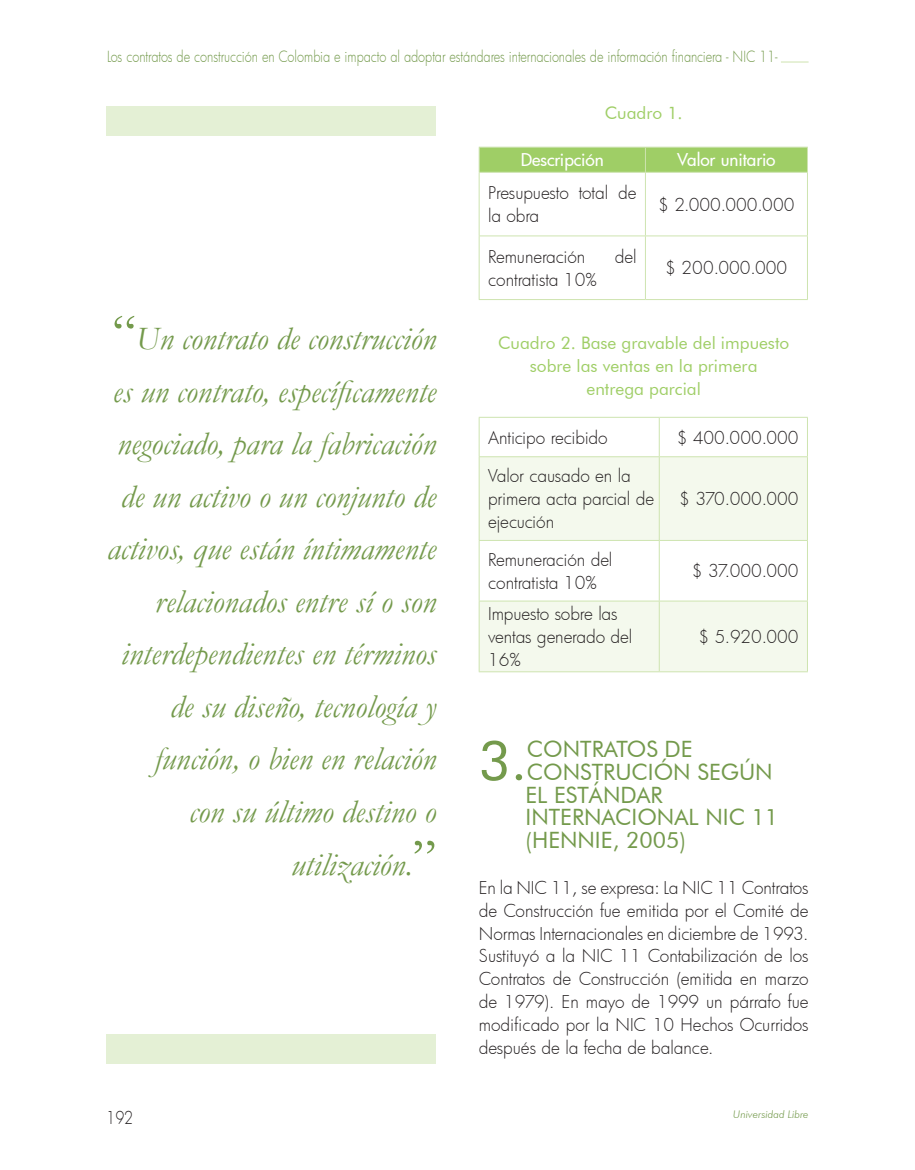
<style>
.page{position:relative;width:915px;height:1170px;background:#fff}
.page>*{position:absolute;margin:0;border:0;box-sizing:border-box;transform-origin:0 0}
.t1{font:54.45px "Futura BT";color:#749a4c}
.t2{font:italic 33px/52.5px "Garamond";color:#749a4c;text-align:right}
.t3{font:22.5px/22.8px "Futura BT";color:#749a4c}
.t4{font:300 17.25px/22.8px "Futura";letter-spacing:-.005em;color:#231f20}
.t5{font:17.25px/22.8px "Futura BT";color:#9fce66;text-align:center}
.t6{font:500 17.25px "Futura";letter-spacing:-.005em;color:#fff}
.t7{font:300 17.25px "Futura";letter-spacing:-.005em;color:#231f20;scale:.85 1}
.t8{font:300 15px "Futura";letter-spacing:-.005em;color:#749a4c;scale:.85 1}
.t9{font:italic 300 10.5px "Futura BT";color:#749a4c}
.s1{font-style:normal;font-size:52.5px}
</style>
<div class="page">
<svg style="left:781px;top:62px;width:27px;height:1px"></svg>
<div style="left:106px;top:106px;width:330px;height:30px;background:#e4f0d5"></div>
<div style="left:106px;top:1033px;width:330px;height:30px;background:#e4f0d5"></div>
<svg style="left:478px;top:147px;width:329px;height:25px;background:#a1cf69"></svg>
<hr style="left:478px;top:172px;width:167px;height:1px;background:#cee4b0">
<hr style="left:478px;top:173px;width:1px;height:62px;background:#cee4b0">
<hr style="left:645px;top:172px;width:162px;height:1px;background:#cee4b0">
<hr style="left:644px;top:173px;width:1px;height:62px;background:#cee4b0">
<hr style="left:806px;top:173px;width:1px;height:62px;background:#cee4b0">
<hr style="left:478px;top:235px;width:167px;height:1px;background:#cee4b0">
<hr style="left:478px;top:236px;width:1px;height:63px;background:#cee4b0">
<hr style="left:645px;top:235px;width:162px;height:1px;background:#cee4b0">
<hr style="left:644px;top:236px;width:1px;height:63px;background:#cee4b0">
<hr style="left:806px;top:236px;width:1px;height:63px;background:#cee4b0">
<hr style="left:478px;top:299px;width:167px;height:1px;background:#cee4b0">
<hr style="left:645px;top:299px;width:162px;height:1px;background:#cee4b0">
<svg style="left:479px;top:457px;width:327px;height:214px;fill:#f4f9ed"></svg>
<hr style="left:478px;top:417px;width:181px;height:1px;background:#cee4b0">
<hr style="left:478px;top:417px;width:1px;height:39px;background:#cee4b0">
<hr style="left:659px;top:417px;width:148px;height:1px;background:#cee4b0">
<hr style="left:658px;top:417px;width:1px;height:39px;background:#cee4b0">
<hr style="left:806px;top:417px;width:1px;height:39px;background:#cee4b0">
<hr style="left:478px;top:456px;width:181px;height:1px;background:#cee4b0">
<hr style="left:478px;top:457px;width:1px;height:83px;background:#cee4b0">
<hr style="left:659px;top:456px;width:148px;height:1px;background:#cee4b0">
<hr style="left:658px;top:457px;width:1px;height:83px;background:#cee4b0">
<hr style="left:806px;top:457px;width:1px;height:83px;background:#cee4b0">
<hr style="left:478px;top:540px;width:181px;height:1px;background:#cee4b0">
<hr style="left:478px;top:540px;width:1px;height:60px;background:#cee4b0">
<hr style="left:659px;top:540px;width:148px;height:1px;background:#cee4b0">
<hr style="left:658px;top:540px;width:1px;height:60px;background:#cee4b0">
<hr style="left:806px;top:540px;width:1px;height:60px;background:#cee4b0">
<hr style="left:478px;top:600px;width:181px;height:1px;background:#cee4b0">
<hr style="left:478px;top:601px;width:1px;height:70px;background:#cee4b0">
<hr style="left:659px;top:600px;width:148px;height:1px;background:#cee4b0">
<hr style="left:658px;top:601px;width:1px;height:70px;background:#cee4b0">
<hr style="left:806px;top:601px;width:1px;height:70px;background:#cee4b0">
<hr style="left:478px;top:671px;width:181px;height:1px;background:#cee4b0">
<hr style="left:659px;top:671px;width:148px;height:1px;background:#cee4b0">
<p class="t8" style="left:107px;top:46px;width:790px">Los contratos de construcción en Colombia e impacto al adoptar estándares internacionales de información financiera - NIC 11-</p>
<p class="t5" style="left:604px;top:102px;width:79px">Cuadro 1.</p>
<p class="t2" style="left:107px;top:312px;width:330px"><span class="s1">“</span>Un contrato de construcción es un contrato, específicamente negociado, para la fabricación de un activo o un conjunto de activos, que están íntimamente relacionados entre sí o son interdependientes en términos de su diseño, tecnología y función, o bien en relación<br>con su último destino o utilización.<span class="s1">”</span></p>
<p class="t6" style="left:520px;top:148px;width:85px">Descripción</p>
<p class="t6" style="left:677px;top:148px;width:100px">Valor unitario</p>
<p class="t4" style="left:488px;top:181px;width:150px">Presupuesto total de la obra</p>
<p class="t4" style="left:658px;top:193px;width:137px">$ 2.000.000.000</p>
<p class="t4" style="left:488px;top:245px;width:99px">Remuneración</p>
<p class="t4" style="left:614px;top:245px;width:23px">del</p>
<p class="t4" style="left:488px;top:268px;width:110px">contratista 10%</p>
<p class="t4" style="left:665px;top:256px;width:123px">$ 200.000.000</p>
<p class="t5" style="left:498px;top:331px;width:292px">Cuadro 2. Base gravable del impuesto sobre las ventas en la primera<br>entrega parcial</p>
<p class="t4" style="left:488px;top:425px;width:121px">Anticipo recibido</p>
<p class="t4" style="left:677px;top:425px;width:123px">$ 400.000.000</p>
<p class="t4" style="left:488px;top:464px;width:167px">Valor causado en la primera acta parcial de ejecución</p>
<p class="t4" style="left:679px;top:487px;width:120px">$ 370.000.000</p>
<p class="t4" style="left:488px;top:548px;width:126px">Remuneración del contratista 10%</p>
<p class="t4" style="left:691px;top:559px;width:108px">$ 37.000.000</p>
<p class="t4" style="left:488px;top:602px;width:146px">Impuesto sobre las ventas generado del<br>16%</p>
<p class="t4" style="left:698px;top:625px;width:101px">$ 5.920.000</p>
<h1 class="t1" style="left:478px;top:727px;width:50px">3.</h1>
<h3 class="t3" style="left:525px;top:737px;width:254px">CONTRATOS DE<br>CONSTRUCIÓN SEGÚN<br>EL ESTÁNDAR<br>INTERNACIONAL NIC 11 (HENNIE, 2005)</h3>
<p class="t4" style="left:478px;top:875px;width:331px;text-align:justify">En la NIC 11, se expresa: La NIC 11 Contratos de Construcción fue emitida por el Comité de Normas Internacionales en diciembre de 1993.<br>Sustituyó a la NIC 11 Contabilización de los Contratos de Construcción (emitida en marzo de 1979). En mayo de 1999 un párrafo fue modificado por la NIC 10 Hechos Ocurridos después de la fecha de balance.</p>
<p class="t7" style="left:106px;top:1105px;width:33px">192</p>
<p class="t9" style="left:733px;top:1108px;width:77px">Universidad Libre</p>
</div>
